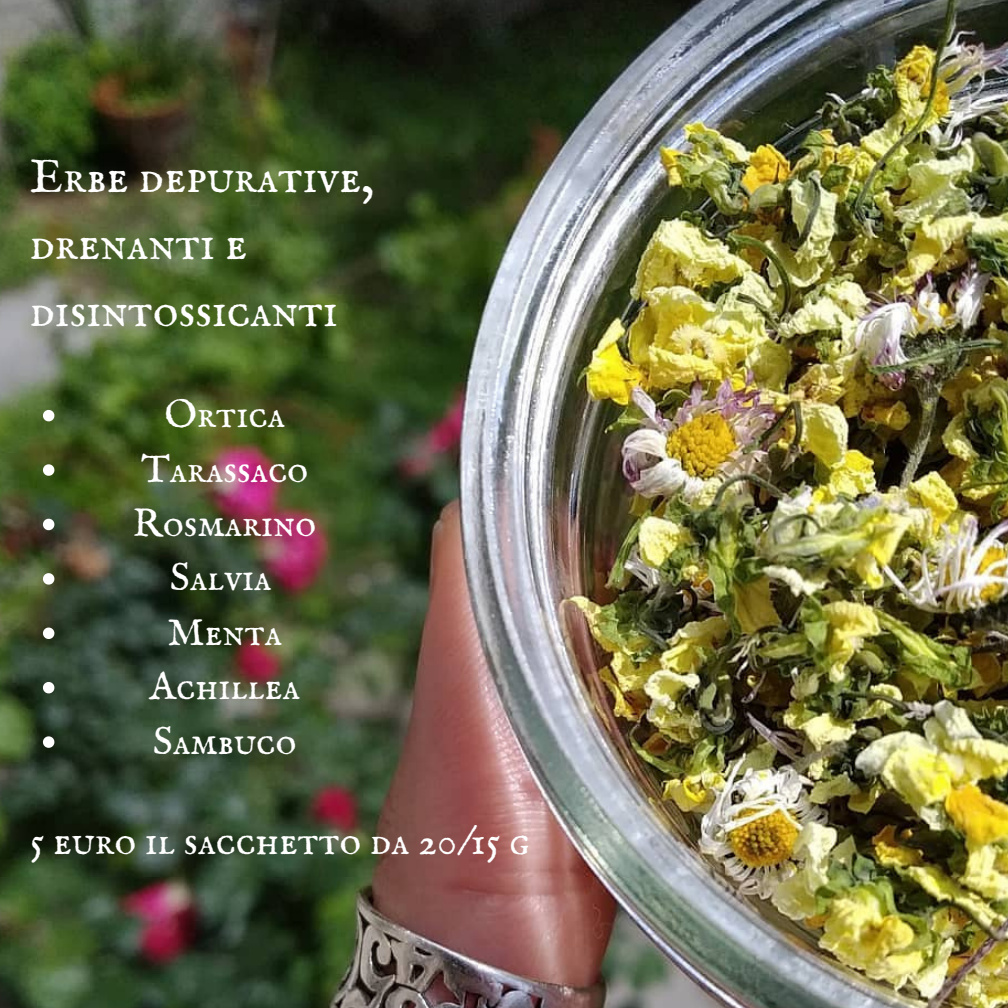
<style>
.page{position:relative;width:1008px;height:1008px;background:#fff}
.page>*{position:absolute;margin:0;border:0;box-sizing:border-box;transform-origin:0 0}
.t1{font:48.12px/66.9px "IM FELL English SC";color:#fff}
.t2{font:40.77px "IM FELL English SC";color:#fff}
.t3{font:39.38px/54.4px "IM FELL English SC";color:#fff;text-align:center}
</style>
<div class="page">
<img style="left:0;top:0;width:1008px;height:1008px">
<svg style="left:43px;top:410px;width:11px;height:11px"></svg>
<svg style="left:43px;top:464px;width:11px;height:12px"></svg>
<svg style="left:43px;top:519px;width:11px;height:11px"></svg>
<svg style="left:43px;top:573px;width:11px;height:12px"></svg>
<svg style="left:43px;top:628px;width:11px;height:11px"></svg>
<svg style="left:43px;top:682px;width:11px;height:11px"></svg>
<svg style="left:43px;top:736px;width:11px;height:12px"></svg>
<p class="t1" style="left:30px;top:146px;width:346px">Erbe depurative, drenanti e disintossicanti</p>
<p class="t3" style="left:133px;top:389px;width:185px">Ortica<br>Tarassaco<br>Rosmarino<br>Salvia<br>Menta<br>Achillea<br>Sambuco</p>
<p class="t2" style="left:30px;top:818px;width:501px">5 euro il sacchetto da 20/15 g</p>
</div>
